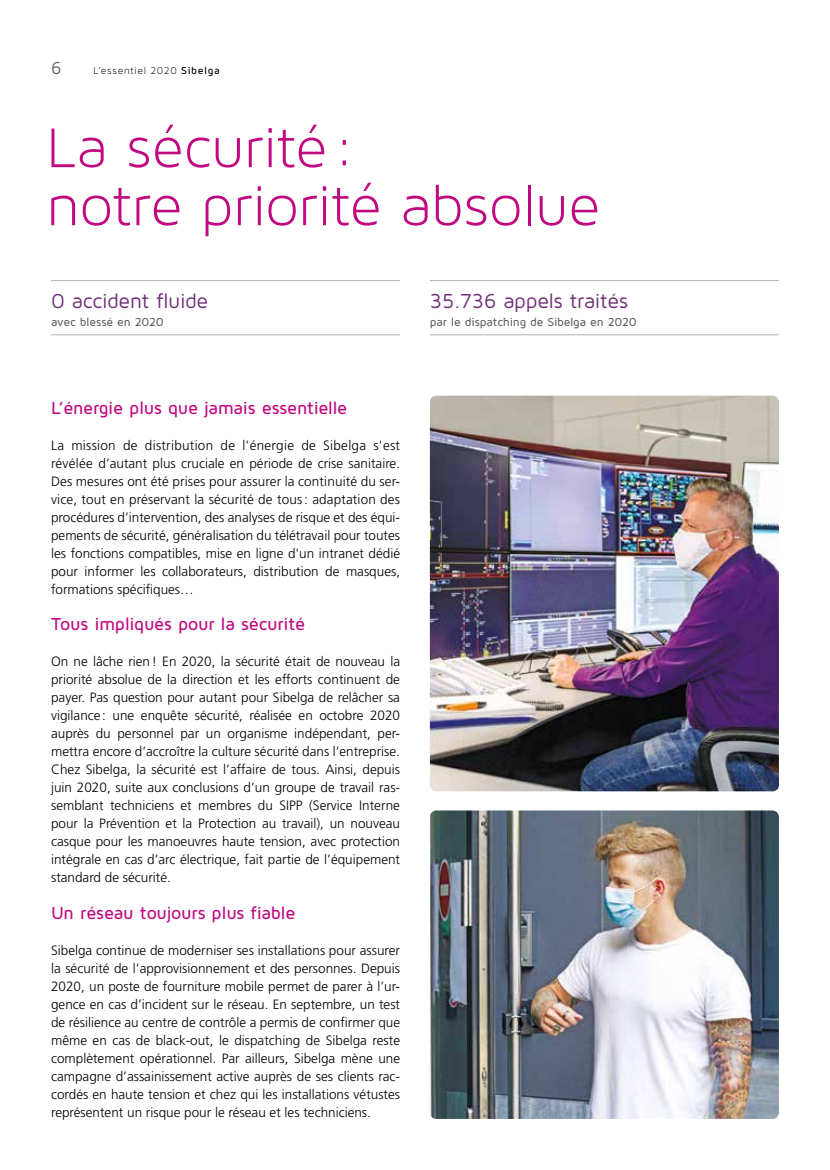
<style>
.page{position:relative;width:830px;height:1170px;background:#fff}
.page>*{position:absolute;margin:0;border:0;box-sizing:border-box;transform-origin:0 0}
.t1{font:60px/58.1px "Maven Pro Light 300";letter-spacing:-.005em;color:#c00880}
.t2{font:21px "Maven Pro";letter-spacing:-.01em;color:#6f2f77}
.t3{font:500 18px "Maven Pro";letter-spacing:-.02em;color:#c00880}
.t4{font:18px "Maven Pro";color:#646363}
.t5{font:300 13.5px/18px "Frutiger LT Std";color:#000;text-align:justify}
.t6{font:500 12px "Maven Pro";letter-spacing:-.02em;color:#646363}
.t7{font:10.5px "Maven Pro Light 300";letter-spacing:.06em;color:#000}
.s1{font-family:"Maven Pro";font-weight:500}
</style>
<div class="page">
<hr style="left:51px;top:280px;width:349px;height:1px;background:#b3b2b2">
<hr style="left:51px;top:334px;width:349px;height:1px;background:#b3b2b2">
<hr style="left:429px;top:280px;width:349px;height:1px;background:#b3b2b2">
<hr style="left:429px;top:334px;width:349px;height:1px;background:#b3b2b2">
<img style="left:429px;top:395px;width:349px;height:396px">
<img style="left:430px;top:810px;width:348px;height:308px">
<h3 class="t4" style="left:51px;top:57px;width:12px">6</h3>
<p class="t7" style="left:94px;top:65px;width:128px">L’essentiel 2020 <span class="s1">Sibelga</span></p>
<h1 class="t1" style="left:47px;top:118px;width:554px">La sécurité:<br>notre priorité absolue</h1>
<h2 class="t2" style="left:51px;top:287px;width:158px">0 accident fluide</h2>
<p class="t6" style="left:51px;top:314px;width:114px">avec blessé en 2020</p>
<h3 class="t3" style="left:51px;top:397px;width:297px">L’énergie plus que jamais essentielle</h3>
<p class="t5" style="left:51px;top:437px;width:350px">La mission de distribution de l'énergie de Sibelga s'est révélée d’autant plus cruciale en période de crise sanitaire.<br>Des mesures ont été prises pour assurer la continuité du ser&shy;vice, tout en préservant la sécurité de tous: adaptation des procédures d’intervention, des analyses de risque et des équi&shy;pements de sécurité, généralisation du télétravail pour toutes les fonctions compatibles, mise en ligne d'un intranet dédié pour informer les collaborateurs, distribution de masques, formations spécifiques…</p>
<h3 class="t3" style="left:51px;top:613px;width:255px">Tous impliqués pour la sécurité</h3>
<p class="t5" style="left:51px;top:653px;width:350px">On ne lâche rien! En 2020, la sécurité était de nouveau la priorité absolue de la direction et les efforts continuent de payer. Pas question pour autant pour Sibelga de relâcher sa vigilance: une enquête sécurité, réalisée en octobre 2020 auprès du personnel par un organisme indépendant, per&shy;mettra encore d’accroître la culture sécurité dans l’entreprise.<br>Chez Sibelga, la sécurité est l’affaire de tous. Ainsi, depuis juin 2020, suite aux conclusions d’un groupe de travail ras&shy;semblant techniciens et membres du SIPP (Service Interne pour la Prévention et la Protection au travail), un nouveau casque pour les manoeuvres haute tension, avec protection intégrale en cas d’arc électrique, fait partie de l’équipement standard de sécurité.</p>
<h3 class="t3" style="left:51px;top:901px;width:246px">Un réseau toujours plus fiable</h3>
<p class="t5" style="left:51px;top:941px;width:350px">Sibelga continue de moderniser ses installations pour assurer la sécurité de l’approvisionnement et des personnes. Depuis 2020, un poste de fourniture mobile permet de parer à l’ur&shy;gence en cas d’incident sur le réseau. En septembre, un test de résilience au centre de contrôle a permis de confirmer que même en cas de black-out, le dispatching de Sibelga reste complètement opérationnel. Par ailleurs, Sibelga mène une campagne d’assainissement active auprès de ses clients rac&shy;cordés en haute tension et chez qui les installations vétustes représentent un risque pour le réseau et les techniciens.</p>
<h2 class="t2" style="left:429px;top:287px;width:199px">35.736 appels traités</h2>
<p class="t6" style="left:429px;top:314px;width:208px">par le dispatching de Sibelga en 2020</p>
</div>
